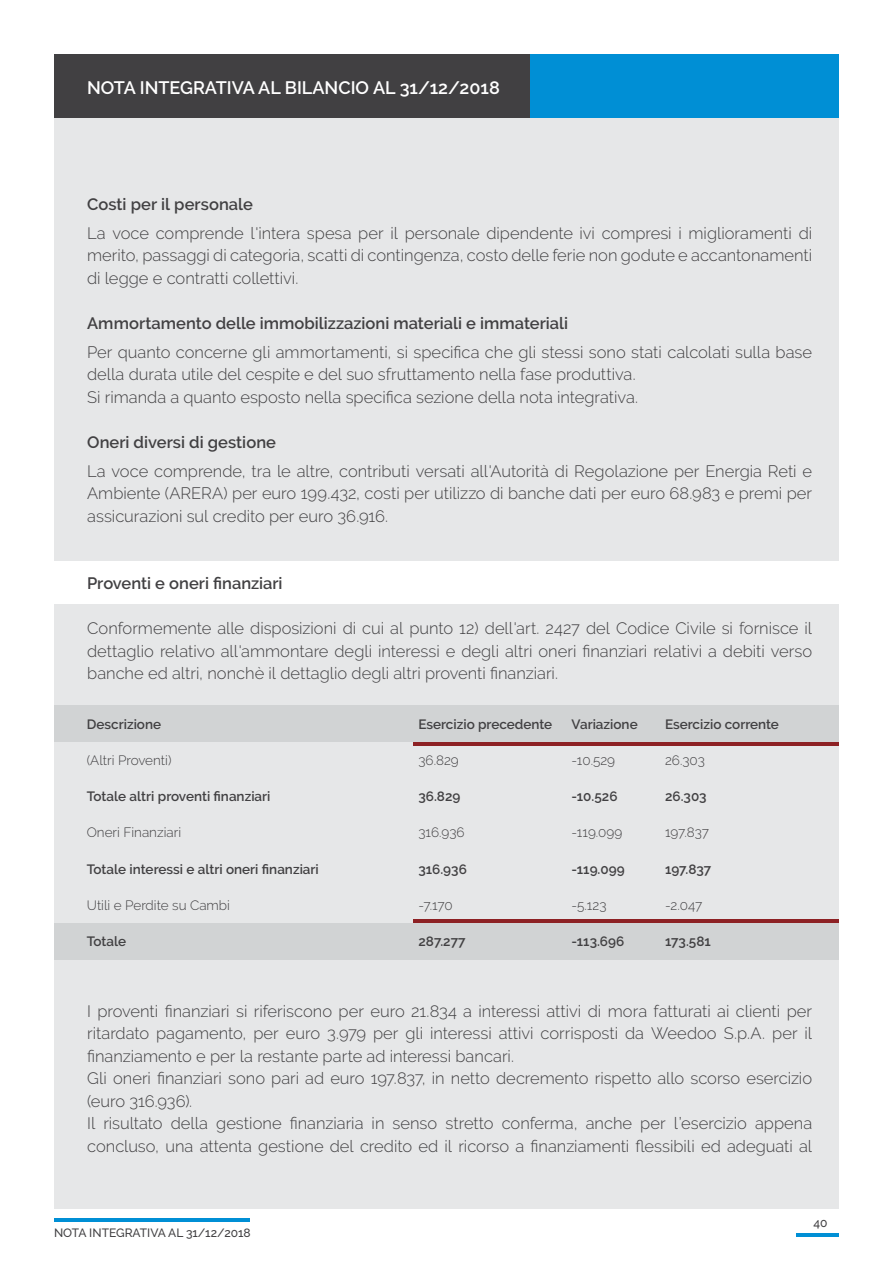
<style>
.page{position:relative;width:893px;height:1263px;background:#fff}
.page>*{position:absolute;margin:0;border:0;box-sizing:border-box;transform-origin:0 0}
.t1{font:600 18px "Raleway";color:#fff}
.t2{font:300 16.5px/22.5px "Raleway";color:#414042;text-align:justify}
.t3{font:600 16.5px "Raleway";color:#414042}
.t4{font:600 13.5px "Raleway";color:#414042}
.t5{font:300 13.5px "Raleway";color:#414042}
.t6{font:500 12px "Raleway";color:#414042}
</style>
<div class="page">
<div style="left:54px;top:54px;width:785px;height:1155px;background:#e6e7e8"></div>
<div style="left:49px;top:561px;width:798px;height:43px;background:#fff"></div>
<hr style="left:796px;top:1233px;width:43px;height:3px;background:#008fd5">
<div style="left:54px;top:706px;width:785px;height:36px;background:#d1d3d4"></div>
<hr style="left:414px;top:742px;width:425px;height:3px;background:#8d2124">
<div style="left:54px;top:923px;width:785px;height:36px;background:#d1d3d4"></div>
<hr style="left:414px;top:919px;width:425px;height:4px;background:#8d2124">
<hr style="left:54px;top:1218px;width:196px;height:4px;background:#008fd5">
<div style="left:54px;top:54px;width:785px;height:64px;background:#414042"></div>
<div style="left:531px;top:54px;width:308px;height:64px;background:#008fd5"></div>
<p class="t1" style="left:87px;top:78px;width:414px">Nota i ntegrativa al bi lancio al 31/12/2018</p>
<p class="t3" style="left:87px;top:195px;width:167px">Costi per il personale</p>
<p class="t2" style="left:87px;top:222px;width:726px">La voce comprende l'intera spesa per il personale dipendente ivi compresi i miglioramenti di merito, passaggi di categoria, scatti di contingenza, costo delle ferie non godute e accantonamenti di legge e contratti collettivi.</p>
<p class="t3" style="left:87px;top:313px;width:483px">Ammortamento delle immobilizzazioni materiali e immateriali</p>
<p class="t2" style="left:87px;top:340px;width:726px;text-align:left">Per quanto concerne gli ammortamenti, si specifica che gli stessi sono stati calcolati sulla base della durata utile del cespite e del suo sfruttamento nella fase produttiva.<br>Si rimanda a quanto esposto nella specifica sezione della nota integrativa.</p>
<p class="t3" style="left:87px;top:432px;width:190px">Oneri diversi di gestione</p>
<p class="t2" style="left:87px;top:459px;width:726px">La voce comprende, tra le altre, contributi versati all'Autorità di Regolazione per Energia Reti e Ambiente (ARERA) per euro 199.432, costi per utilizzo di banche dati per euro 68.983 e premi per assicurazioni sul credito per euro 36.916.</p>
<p class="t3" style="left:87px;top:574px;width:197px">Proventi e oneri finanziari</p>
<p class="t2" style="left:87px;top:617px;width:726px">Conformemente alle disposizioni di cui al punto 12) dell'art. 2427 del Codice Civile si fornisce il dettaglio relativo all'ammontare degli interessi e degli altri oneri finanziari relativi a debiti verso banche ed altri, nonchè il dettaglio degli altri proventi finanziari.</p>
<p class="t4" style="left:87px;top:716px;width:76px">Descrizione</p>
<p class="t4" style="left:418px;top:716px;width:135px">Esercizio precedente</p>
<p class="t4" style="left:572px;top:716px;width:68px">Variazione</p>
<p class="t4" style="left:665px;top:716px;width:115px">Esercizio corrente</p>
<p class="t5" style="left:87px;top:752px;width:86px">(Altri Proventi)</p>
<p class="t5" style="left:418px;top:752px;width:42px">36.829</p>
<p class="t5" style="left:572px;top:752px;width:45px">-10.529</p>
<p class="t5" style="left:665px;top:752px;width:41px">26.303</p>
<p class="t4" style="left:87px;top:789px;width:185px">Totale altri proventi finanziari</p>
<p class="t4" style="left:418px;top:789px;width:43px">36.829</p>
<p class="t4" style="left:572px;top:789px;width:47px">-10.526</p>
<p class="t4" style="left:665px;top:789px;width:43px">26.303</p>
<p class="t5" style="left:87px;top:825px;width:96px">Oneri Finanziari</p>
<p class="t5" style="left:418px;top:825px;width:48px">316.936</p>
<p class="t5" style="left:572px;top:825px;width:52px">-119.099</p>
<p class="t5" style="left:665px;top:825px;width:45px">197.837</p>
<p class="t4" style="left:87px;top:861px;width:234px">Totale interessi e altri oneri finanziari</p>
<p class="t4" style="left:418px;top:861px;width:50px">316.936</p>
<p class="t4" style="left:572px;top:861px;width:55px">-119.099</p>
<p class="t4" style="left:665px;top:861px;width:47px">197.837</p>
<p class="t5" style="left:87px;top:897px;width:145px">Utili e Perdite su Cambi</p>
<p class="t5" style="left:418px;top:897px;width:36px">-7.170</p>
<p class="t5" style="left:572px;top:897px;width:36px">-5.123</p>
<p class="t5" style="left:665px;top:897px;width:39px">-2.047</p>
<p class="t4" style="left:87px;top:933px;width:41px">Totale</p>
<p class="t4" style="left:418px;top:933px;width:49px">287.277</p>
<p class="t4" style="left:572px;top:933px;width:54px">-113.696</p>
<p class="t4" style="left:665px;top:933px;width:47px">173.581</p>
<p class="t2" style="left:87px;top:999px;width:726px;text-align:left">I proventi finanziari si riferiscono per euro 21.834 a interessi attivi di mora fatturati ai clienti per ritardato pagamento, per euro 3.979 per gli interessi attivi corrisposti da Weedoo S.p.A. per il finanziamento e per la restante parte ad interessi bancari.<br>Gli oneri finanziari sono pari ad euro 197.837, in netto decremento rispetto allo scorso esercizio (euro 316.936).<br>Il risultato della gestione finanziaria in senso stretto conferma, anche per l’esercizio appena concluso, una attenta gestione del credito ed il ricorso a finanziamenti flessibili ed adeguati al</p>
<p class="t6" style="left:54px;top:1226px;width:198px">N OTA INTEGRATIVA AL 31/12/2018</p>
<p class="t6" style="left:813px;top:1216px;width:16px">40</p>
</div>
